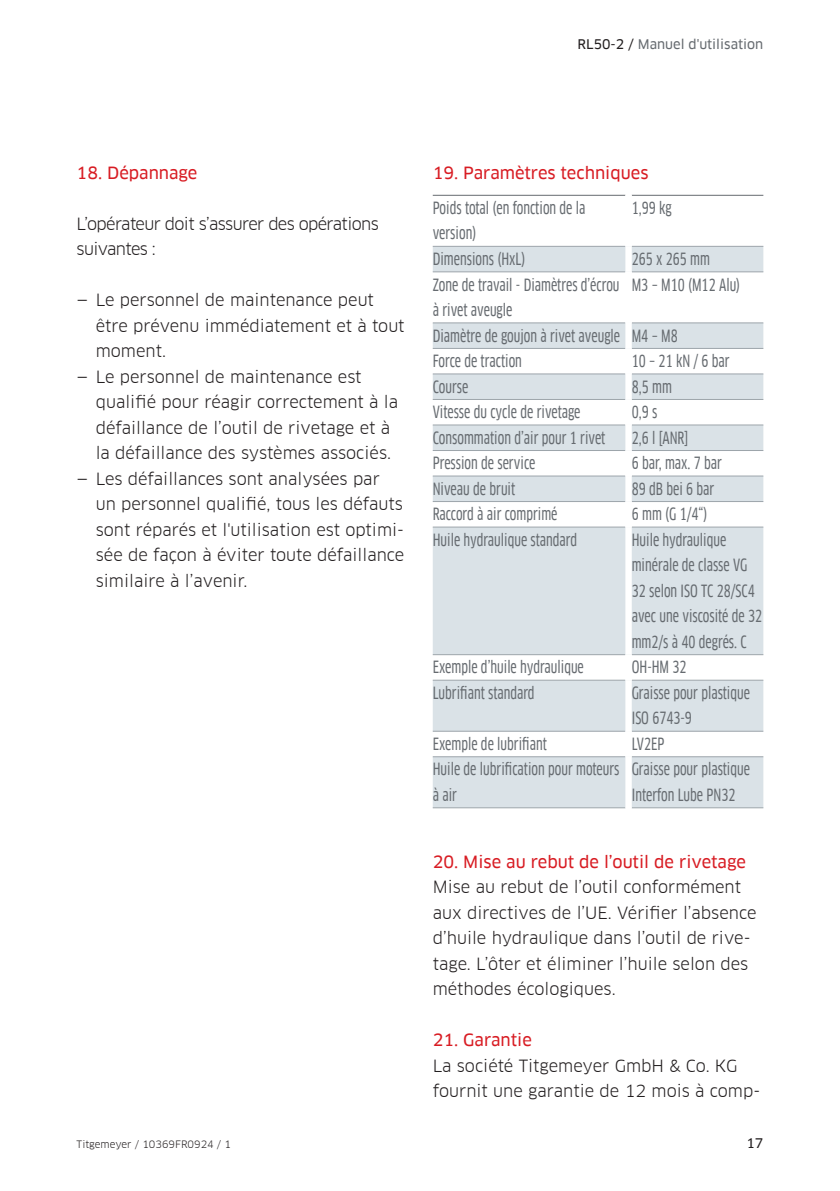
<style>
.page{position:relative;width:840px;height:1191px;background:#fff}
.page>*{position:absolute;margin:0;border:0;box-sizing:border-box;transform-origin:0 0}
.t1{font:16.4px/25.6px "Clan Offc Pro Cond News";color:#666b70}
.t2{font:16.4px/25.6px "Clan Offc Pro";color:#231f20}
.t3{font:16.4px "Clan Offc Pro News";color:#d81c23}
.t4{font:16.4px/25.6px "Clan Offc Pro";letter-spacing:-.04em;color:#231f20}
.t5{font:13px "Clan Offc Pro News";color:#666b70}
.t6{font:13px "Clan Offc Pro News";color:#231f20}
.t7{font:10px "Clan Offc Pro";color:#231f20}
.s1{color:#231f20}
</style>
<div class="page">
<svg style="left:432px;top:247px;width:331px;height:560px;fill:#dae2e7"></svg>
<hr style="left:432px;top:195px;width:193px;height:1px;background:#666b70">
<hr style="left:631px;top:195px;width:132px;height:1px;background:#666b70">
<hr style="left:432px;top:246px;width:193px;height:1px;background:#9da5ab">
<hr style="left:631px;top:246px;width:132px;height:1px;background:#9da5ab">
<hr style="left:432px;top:271px;width:193px;height:1px;background:#9da5ab">
<hr style="left:631px;top:271px;width:132px;height:1px;background:#9da5ab">
<hr style="left:432px;top:322px;width:193px;height:1px;background:#9da5ab">
<hr style="left:631px;top:322px;width:132px;height:1px;background:#9da5ab">
<hr style="left:432px;top:348px;width:193px;height:1px;background:#9da5ab">
<hr style="left:631px;top:348px;width:132px;height:1px;background:#9da5ab">
<hr style="left:432px;top:373px;width:193px;height:1px;background:#9da5ab">
<hr style="left:631px;top:373px;width:132px;height:1px;background:#9da5ab">
<hr style="left:432px;top:399px;width:193px;height:1px;background:#9da5ab">
<hr style="left:631px;top:399px;width:132px;height:1px;background:#9da5ab">
<hr style="left:432px;top:424px;width:193px;height:1px;background:#9da5ab">
<hr style="left:631px;top:424px;width:132px;height:1px;background:#9da5ab">
<hr style="left:432px;top:450px;width:193px;height:1px;background:#9da5ab">
<hr style="left:631px;top:450px;width:132px;height:1px;background:#9da5ab">
<hr style="left:432px;top:476px;width:193px;height:1px;background:#9da5ab">
<hr style="left:631px;top:476px;width:132px;height:1px;background:#9da5ab">
<hr style="left:432px;top:501px;width:193px;height:1px;background:#9da5ab">
<hr style="left:631px;top:501px;width:132px;height:1px;background:#9da5ab">
<hr style="left:432px;top:527px;width:193px;height:1px;background:#9da5ab">
<hr style="left:631px;top:527px;width:132px;height:1px;background:#9da5ab">
<hr style="left:432px;top:654px;width:193px;height:1px;background:#9da5ab">
<hr style="left:631px;top:654px;width:132px;height:1px;background:#9da5ab">
<hr style="left:432px;top:680px;width:193px;height:1px;background:#9da5ab">
<hr style="left:631px;top:680px;width:132px;height:1px;background:#9da5ab">
<hr style="left:432px;top:731px;width:193px;height:1px;background:#9da5ab">
<hr style="left:631px;top:731px;width:132px;height:1px;background:#9da5ab">
<hr style="left:432px;top:756px;width:193px;height:1px;background:#9da5ab">
<hr style="left:631px;top:756px;width:132px;height:1px;background:#9da5ab">
<hr style="left:432px;top:807px;width:193px;height:1px;background:#9da5ab">
<hr style="left:631px;top:807px;width:132px;height:1px;background:#9da5ab">
<div style="left:625px;top:246px;width:6px;height:26px;background:#fff"></div>
<div style="left:625px;top:272px;width:6px;height:51px;background:#fff"></div>
<div style="left:625px;top:323px;width:6px;height:25px;background:#fff"></div>
<div style="left:625px;top:348px;width:6px;height:26px;background:#fff"></div>
<div style="left:625px;top:374px;width:6px;height:25px;background:#fff"></div>
<div style="left:625px;top:399px;width:6px;height:26px;background:#fff"></div>
<div style="left:625px;top:425px;width:6px;height:25px;background:#fff"></div>
<div style="left:625px;top:450px;width:6px;height:26px;background:#fff"></div>
<div style="left:625px;top:476px;width:6px;height:25px;background:#fff"></div>
<div style="left:625px;top:501px;width:6px;height:26px;background:#fff"></div>
<div style="left:625px;top:527px;width:6px;height:127px;background:#fff"></div>
<div style="left:625px;top:654px;width:6px;height:26px;background:#fff"></div>
<div style="left:625px;top:680px;width:6px;height:51px;background:#fff"></div>
<div style="left:625px;top:731px;width:6px;height:25px;background:#fff"></div>
<div style="left:625px;top:756px;width:6px;height:52px;background:#fff"></div>
<p class="t5" style="left:577px;top:36px;width:187px"><span class="s1">RL50-2 /</span> Manuel d'utilisation</p>
<p class="t3" style="left:77px;top:163px;width:122px">18. Dépannage</p>
<p class="t4" style="left:77px;top:211px;width:303px">L’opérateur doit s’assurer des opérations suivantes :</p>
<p class="t2" style="left:96px;top:287px;width:310px;text-indent:-19px">— Le personnel de maintenance peut être prévenu immédiatement et à tout moment.</p>
<p class="t2" style="left:96px;top:364px;width:304px;text-indent:-19px">— Le personnel de maintenance est qualifié pour réagir correctement à la défaillance de l’outil de rivetage et à la défaillance des systèmes associés.</p>
<p class="t2" style="left:96px;top:466px;width:310px;text-indent:-19px">— Les défaillances sont analysées par<br>un personnel qualifié, tous les défauts sont réparés et l'utilisation est optimi&shy;sée de façon à éviter toute défaillance similaire à l’avenir.</p>
<p class="t7" style="left:77px;top:1138px;width:156px">Titgemeyer / 10369FR0924 / 1</p>
<p class="t3" style="left:432px;top:163px;width:217px">19. Paramètres techniques</p>
<p class="t1" style="left:432px;top:195px;width:154px">Poids total (en fonction de la version)</p>
<p class="t1" style="left:631px;top:195px;width:41px">1,99 kg</p>
<p class="t1" style="left:432px;top:246px;width:94px">Dimensions (HxL)</p>
<p class="t1" style="left:631px;top:246px;width:80px">265 x 265 mm</p>
<p class="t1" style="left:432px;top:272px;width:188px">Zone de travail - Diamètres d’écrou à rivet aveugle</p>
<p class="t1" style="left:631px;top:272px;width:110px">M3 – M10 (M12 Alu)</p>
<p class="t1" style="left:432px;top:323px;width:246px">Diamètre de goujon à rivet aveugle M4 – M8<br>Force de traction</p>
<p class="t1" style="left:631px;top:348px;width:99px">10 – 21 kN / 6 bar</p>
<p class="t1" style="left:432px;top:374px;width:37px">Course</p>
<p class="t1" style="left:631px;top:374px;width:42px">8,5 mm</p>
<p class="t1" style="left:432px;top:399px;width:149px">Vitesse du cycle de rivetage</p>
<p class="t1" style="left:631px;top:399px;width:27px">0,9 s</p>
<p class="t1" style="left:432px;top:425px;width:174px">Consommation d’air pour 1 rivet</p>
<p class="t1" style="left:631px;top:425px;width:58px">2,6 l [ANR]</p>
<p class="t1" style="left:432px;top:450px;width:104px">Pression de service</p>
<p class="t1" style="left:631px;top:450px;width:92px">6 bar, max. 7 bar</p>
<p class="t1" style="left:432px;top:476px;width:84px">Niveau de bruit</p>
<p class="t1" style="left:631px;top:476px;width:84px">89 dB bei 6 bar</p>
<p class="t1" style="left:432px;top:501px;width:126px">Raccord à air comprimé</p>
<p class="t1" style="left:631px;top:501px;width:77px">6 mm (G 1/4“)</p>
<p class="t1" style="left:432px;top:527px;width:146px">Huile hydraulique standard</p>
<p class="t1" style="left:631px;top:527px;width:132px">Huile hydraulique minérale de classe VG<br>32 selon ISO TC 28/SC4 avec une viscosité de 32 mm2/s à 40 degrés. C</p>
<p class="t1" style="left:432px;top:654px;width:152px">Exemple d’huile hydraulique</p>
<p class="t1" style="left:631px;top:654px;width:56px">OH-HM 32</p>
<p class="t1" style="left:432px;top:680px;width:103px">Lubrifiant standard</p>
<p class="t1" style="left:631px;top:680px;width:120px">Graisse pour plastique<br>ISO 6743-9</p>
<p class="t1" style="left:432px;top:731px;width:116px">Exemple de lubrifiant</p>
<p class="t1" style="left:631px;top:731px;width:34px">LV2EP</p>
<p class="t1" style="left:432px;top:756px;width:188px">Huile de lubrification pour moteurs à air</p>
<p class="t1" style="left:631px;top:756px;width:120px">Graisse pour plastique<br>Interfon Lube PN32</p>
<p class="t3" style="left:432px;top:852px;width:314px">20. Mise au rebut de l’outil de rivetage</p>
<p class="t2" style="left:432px;top:874px;width:325px">Mise au rebut de l’outil conformément aux directives de l’UE. Vérifier l’absence d’huile hydraulique dans l’outil de rive&shy;tage. L’ôter et éliminer l’huile selon des méthodes écologiques.</p>
<p class="t3" style="left:432px;top:1030px;width:101px">21. Garantie</p>
<p class="t2" style="left:432px;top:1052px;width:329px">La société Titgemeyer GmbH &amp; Co. KG fournit une garantie de 12 mois à comp-</p>
<p class="t6" style="left:746px;top:1136px;width:19px">17</p>
</div>
